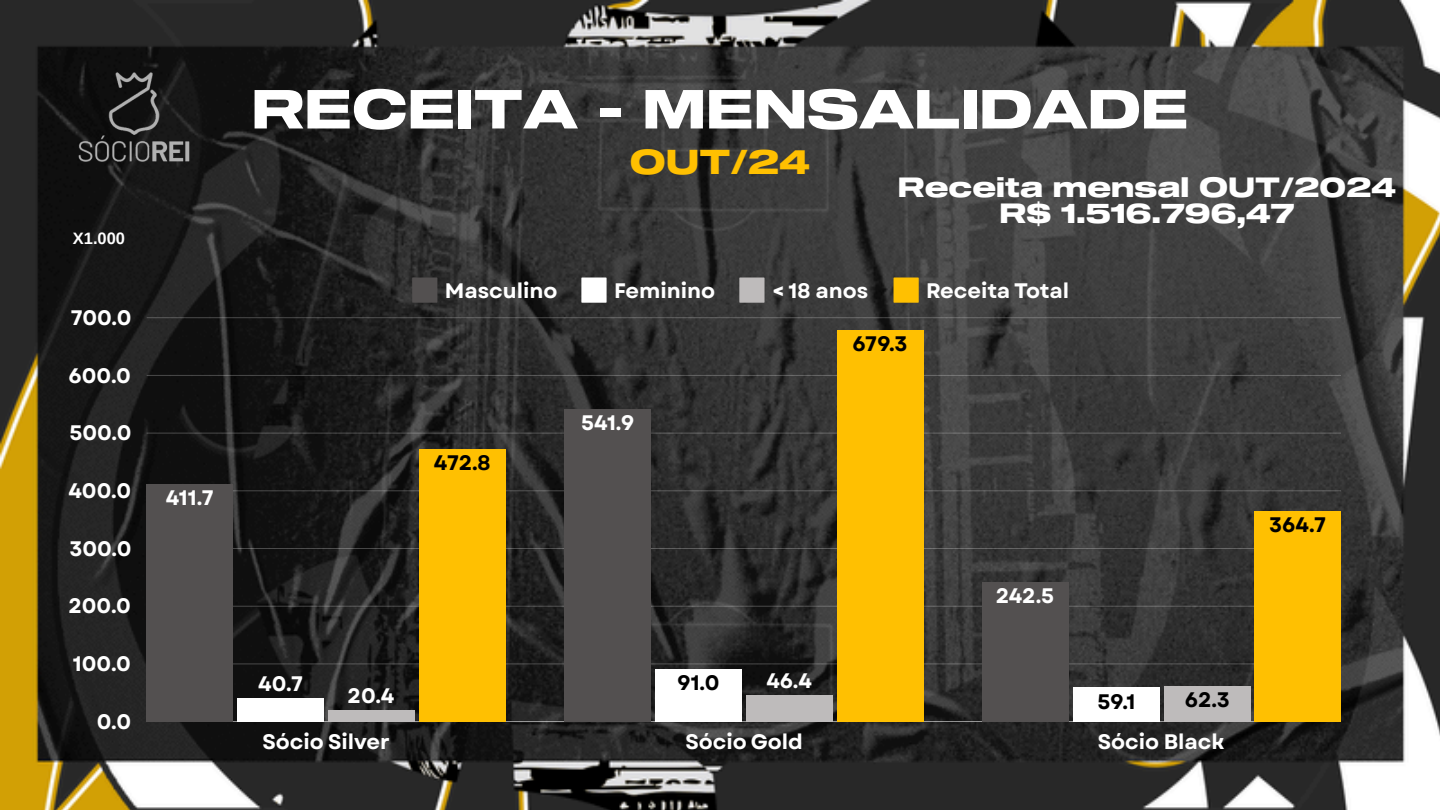
<style>
.page{position:relative;width:1440px;height:810px;background:#fff}
.page>*{position:absolute;margin:0;border:0;box-sizing:border-box;transform-origin:0 0}
.t1{font:53.8px "Sequel 100 Black 75";color:#fff}
.t2{font:33.8px "Sequel 100 Black 75";color:#ffc001}
.t3{font:27.3px/26.5px "Sequel 100 Black 75";color:#fff;text-align:center}
.t4{font:700 21px "Garet";color:#fff}
.t5{font:700 21px "Garet";letter-spacing:-.01em;color:#000}
.t6{font:700 16.5px "Arimo";color:#fff}
</style>
<div class="page">
<img style="left:0;top:0;width:1440px;height:810px">
<svg style="left:412px;top:278px;width:25px;height:25px"></svg>
<svg style="left:581px;top:278px;width:26px;height:25px"></svg>
<svg style="left:739px;top:278px;width:26px;height:25px"></svg>
<svg style="left:894px;top:278px;width:25px;height:25px"></svg>
<hr style="left:147px;top:721px;width:1194px;height:1px;background:#fff;opacity:.6">
<hr style="left:147px;top:664px;width:1194px;height:1px;background:#fff;opacity:.25">
<hr style="left:147px;top:606px;width:1194px;height:1px;background:#fff;opacity:.25">
<hr style="left:147px;top:548px;width:1194px;height:1px;background:#fff;opacity:.25">
<hr style="left:147px;top:490px;width:1194px;height:1px;background:#fff;opacity:.25">
<hr style="left:147px;top:433px;width:1194px;height:1px;background:#fff;opacity:.25">
<hr style="left:147px;top:375px;width:1194px;height:1px;background:#fff;opacity:.25">
<hr style="left:147px;top:318px;width:1194px;height:1px;background:#fff;opacity:.25">
<div style="left:147px;top:484px;width:86px;height:238px;background:#535050"></div>
<div style="left:237px;top:698px;width:87px;height:24px;background:#fff"></div>
<div style="left:328px;top:710px;width:87px;height:12px;background:#bebbbb"></div>
<div style="left:419px;top:449px;width:86px;height:273px;background:#ffc001"></div>
<div style="left:564px;top:409px;width:87px;height:313px;background:#535050"></div>
<div style="left:655px;top:669px;width:87px;height:53px;background:#fff"></div>
<div style="left:746px;top:695px;width:86px;height:27px;background:#bebbbb"></div>
<div style="left:837px;top:330px;width:86px;height:392px;background:#ffc001"></div>
<div style="left:982px;top:582px;width:87px;height:140px;background:#535050"></div>
<div style="left:1073px;top:688px;width:86px;height:34px;background:#fff"></div>
<div style="left:1164px;top:686px;width:86px;height:36px;background:#bebbbb"></div>
<div style="left:1255px;top:511px;width:86px;height:211px;background:#ffc001"></div>
<img style="left:70px;top:60px;width:127px;height:105px">
<p class="t6" style="left:73px;top:229px;width:54px">X1.000</p>
<p class="t4" style="left:71px;top:302px;width:62px">700.0</p>
<p class="t4" style="left:68px;top:360px;width:64px">600.0</p>
<p class="t4" style="left:69px;top:418px;width:64px">500.0</p>
<p class="t4" style="left:68px;top:475px;width:64px">400.0</p>
<p class="t4" style="left:69px;top:533px;width:64px">300.0</p>
<p class="t4" style="left:68px;top:591px;width:64px">200.0</p>
<p class="t4" style="left:73px;top:649px;width:60px">100.0</p>
<p class="t4" style="left:97px;top:706px;width:36px">0.0</p>
<p class="t4" style="left:166px;top:483px;width:49px">411.7</p>
<h1 class="t1" style="left:251px;top:86px;width:939px">RECEITA - MENSALIDADE</h1>
<h2 class="t2" style="left:630px;top:147px;width:182px">OUT/24</h2>
<p class="t3" style="left:898px;top:175px;width:500px">Receita mensal OUT/2024<br>R$ 1.516.796,47</p>
<p class="t4" style="left:445px;top:276px;width:114px">Masculino</p>
<p class="t4" style="left:614px;top:276px;width:103px">Feminino</p>
<p class="t4" style="left:772px;top:276px;width:98px">&lt; 18 anos</p>
<p class="t4" style="left:926px;top:276px;width:144px">Receita Total</p>
<p class="t5" style="left:434px;top:448px;width:58px">472.8</p>
<p class="t4" style="left:258px;top:669px;width:46px">40.7</p>
<p class="t4" style="left:348px;top:680px;width:48px">20.4</p>
<p class="t4" style="left:581px;top:408px;width:55px">541.9</p>
<p class="t5" style="left:852px;top:328px;width:57px">679.3</p>
<p class="t5" style="left:677px;top:668px;width:44px">91.0</p>
<p class="t4" style="left:766px;top:665px;width:47px">46.4</p>
<p class="t4" style="left:996px;top:581px;width:60px">242.5</p>
<p class="t5" style="left:1098px;top:686px;width:39px">59.1</p>
<p class="t5" style="left:1185px;top:684px;width:47px">62.3</p>
<p class="t4" style="left:262px;top:727px;width:129px">Sócio Silver</p>
<p class="t4" style="left:685px;top:727px;width:119px">Sócio Gold</p>
<p class="t4" style="left:1098px;top:727px;width:129px">Sócio Black</p>
<p class="t5" style="left:1269px;top:510px;width:58px">364.7</p>
</div>
